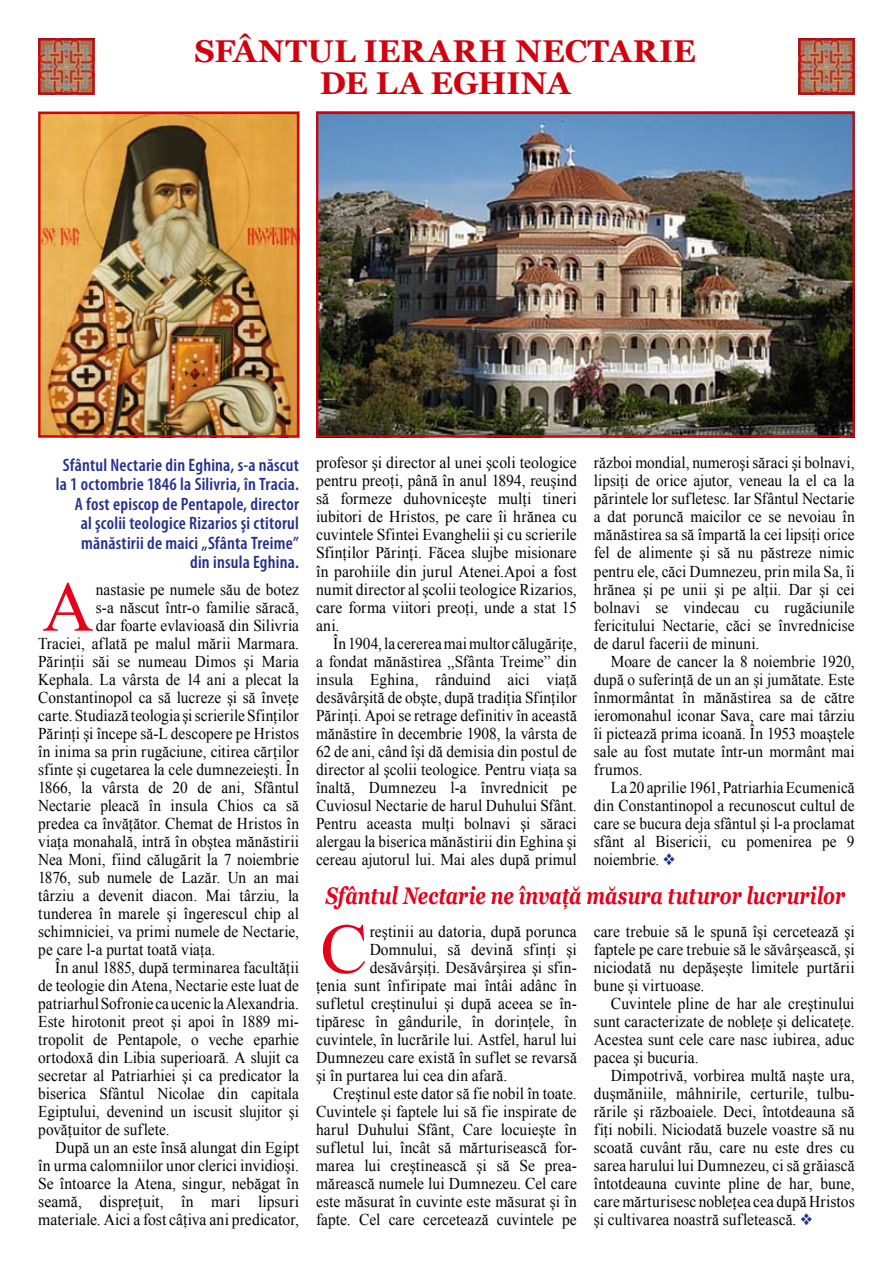
<style>
.page{position:relative;width:893px;height:1263px;background:#fff}
.page>*{position:absolute;margin:0;border:0;box-sizing:border-box;transform-origin:0 0}
.t1{font:70.8px "Times New Roman";color:#e60019}
.t2{font:700 31.5px "Georgia";letter-spacing:-.005em;color:#d1010e}
.t3{font:italic 700 24px "Georgia";letter-spacing:-.005em;color:#e60019;scale:.78 1}
.t4{font:600 condensed 18px/19.5px "Myriad Pro";letter-spacing:.015em;color:#242f8d;text-align:right}
.t5{font:16.5px/18px "Times New Roman";letter-spacing:.005em;color:#000;text-align:justify;scale:.93 1}
.t6{font:16.5px/18px "Times New Roman";letter-spacing:.005em;color:#000;text-align:justify;scale:.94 1}
.t7{font:16.5px/18px "Times New Roman";letter-spacing:.005em;color:#000;text-align:justify;scale:.95 1}
.s1{color:#242f8d}
</style>
<div class="page">
<img style="left:41px;top:41px;width:51px;height:51px">
<div style="left:38px;top:38px;width:57px;height:57px;border:2px solid #d1010e"></div>
<img style="left:801px;top:41px;width:51px;height:51px">
<div style="left:798px;top:38px;width:57px;height:57px;border:2px solid #d1010e"></div>
<img style="left:41px;top:115px;width:255px;height:319px">
<div style="left:38px;top:112px;width:261px;height:325px;border:2px solid #d1010e"></div>
<img style="left:319px;top:115px;width:533px;height:319px">
<div style="left:316px;top:112px;width:539px;height:325px;border:2px solid #d1010e"></div>
<h2 class="t2" style="left:195px;top:33px;width:233px">SFÂNTUL IERAR</h2>
<h2 class="t2" style="left:479px;top:33px;width:153px">H NECTARI</h2>
<h2 class="t2" style="left:673px;top:33px;width:24px">E</h2>
<h2 class="t2" style="left:320px;top:65px;width:254px">DE LA EGHINA</h2>
<p class="t4" style="left:56px;top:455px;width:245px">Sfântul Nectarie din Eghina, s-a născut la 1 octombrie 1846 la Silivria, în Tracia.<br>A fost episcop de Pentapole, director<br>al şcolii teologice Rizarios şi ctitorul mănăstirii de maici „Sfânta Treime”<br>din insula Eghina.</p>
<h1 class="t1" style="left:43px;top:559px;width:53px">A</h1>
<p class="t5" style="left:96px;top:580px;width:220px">nastasie pe numele său de botez</p>
<p class="t5" style="left:96px;top:598px;width:220px">s-a născut într-o familie săracă,</p>
<p class="t5" style="left:96px;top:616px;width:220px">dar foarte evlavioasă din Silivria</p>
<p class="t5" style="left:38px;top:634px;width:282px">Traciei, aflată pe malul mării Marmara.</p>
<p class="t5" style="left:38px;top:652px;width:282px">Părinţii săi se numeau Dimos şi Maria</p>
<p class="t5" style="left:38px;top:670px;width:282px">Kephala. La vârsta de 14 ani a plecat la</p>
<p class="t5" style="left:38px;top:688px;width:282px">Constantinopol ca să lucreze şi să înveţe</p>
<p class="t5" style="left:38px;top:706px;width:282px">carte. Studiază teologia şi scrierile Sfinţilor</p>
<p class="t5" style="left:38px;top:724px;width:282px">Părinţi şi începe să-L descopere pe Hristos</p>
<p class="t5" style="left:38px;top:742px;width:282px">în inima sa prin rugăciune, citirea cărţilor</p>
<p class="t5" style="left:38px;top:760px;width:282px">sfinte şi cugetarea la cele dumnezeieşti. În</p>
<p class="t5" style="left:38px;top:778px;width:282px">1866, la vârsta de 20 de ani, Sfântul</p>
<p class="t5" style="left:38px;top:796px;width:282px">Nectarie pleacă în insula Chios ca să</p>
<p class="t5" style="left:38px;top:814px;width:282px">predea ca învăţător. Chemat de Hristos în</p>
<p class="t5" style="left:38px;top:832px;width:282px">viaţa monahală, intră în obştea mănăstirii</p>
<p class="t5" style="left:38px;top:850px;width:282px">Nea Moni, fiind călugărit la 7 noiembrie</p>
<p class="t5" style="left:38px;top:868px;width:282px">1876, sub numele de Lazăr. Un an mai</p>
<p class="t5" style="left:38px;top:886px;width:282px">târziu a devenit diacon. Mai târziu, la</p>
<p class="t5" style="left:38px;top:904px;width:282px">tunderea în marele şi îngerescul chip al</p>
<p class="t5" style="left:38px;top:922px;width:282px">schimniciei, va primi numele de Nectarie,</p>
<p class="t5" style="left:38px;top:940px;width:192px">pe care l-a purtat toată viaţa.</p>
<p class="t5" style="left:55px;top:958px;width:264px">În anul 1885, după terminarea facultăţii</p>
<p class="t5" style="left:38px;top:976px;width:282px">de teologie din Atena, Nectarie este luat de</p>
<p class="t5" style="left:38px;top:994px;width:282px">patriarhul Sofronie ca ucenic la Alexandria.</p>
<p class="t5" style="left:38px;top:1012px;width:282px">Este hirotonit preot şi apoi în 1889 mi-</p>
<p class="t5" style="left:38px;top:1030px;width:282px">tropolit de Pentapole, o veche eparhie</p>
<p class="t5" style="left:38px;top:1048px;width:282px">ortodoxă din Libia superioară. A slujit ca</p>
<p class="t5" style="left:38px;top:1066px;width:282px">secretar al Patriarhiei şi ca predicator la</p>
<p class="t5" style="left:38px;top:1084px;width:282px">biserica Sfântul Nicolae din capitala</p>
<p class="t5" style="left:38px;top:1102px;width:282px">Egiptului, devenind un iscusit slujitor şi</p>
<p class="t5" style="left:38px;top:1120px;width:143px">povăţuitor de suflete.</p>
<p class="t7" style="left:55px;top:1138px;width:258px">După un an este însă alungat din Egipt</p>
<p class="t7" style="left:38px;top:1156px;width:276px">în urma calomniilor unor clerici invidioşi.</p>
<p class="t7" style="left:38px;top:1174px;width:276px">Se întoarce la Atena, singur, nebăgat în</p>
<p class="t7" style="left:38px;top:1192px;width:276px">seamă, dispreţuit, în mari lipsuri</p>
<p class="t7" style="left:38px;top:1210px;width:276px">materiale. Aici a fost câţiva ani predicator,</p>
<p class="t7" style="left:316px;top:454px;width:276px">profesor şi director al unei şcoli teologice pentru preoţi, până în anul 1894, reuşind să formeze duhovniceşte mulţi tineri iubitori de Hristos, pe care îi hrănea cu cuvintele Sfintei Evanghelii şi cu scrierile Sfinţilor Părinţi. Făcea slujbe misionare în parohiile din jurul Atenei.Apoi a fost numit director al şcolii teologice Rizarios, care forma viitori preoţi, unde a stat 15 ani.</p>
<p class="t5" style="left:316px;top:634px;width:282px;text-indent:17px">În 1904, la cererea mai multor călugăriţe, a fondat mănăstirea „Sfânta Treime” din insula Eghina, rânduind aici viaţă desăvârşită de obşte, după tradiţia Sfinţilor Părinţi. Apoi se retrage definitiv în această mănăstire în decembrie 1908, la vârsta de 62 de ani, când îşi dă demisia din postul de director al şcolii teologice. Pentru viaţa sa înaltă, Dumnezeu l-a învrednicit pe Cuviosul Nectarie de harul Duhului Sfânt.<br>Pentru aceasta mulţi bolnavi şi săraci alergau la biserica mănăstirii din Eghina şi cereau ajutorul lui. Mai ales după primul</p>
<p class="t5" style="left:594px;top:454px;width:282px">război mondial, numeroşi săraci şi bolnavi, lipsiţi de orice ajutor, veneau la el ca la părintele lor sufletesc. Iar Sfântul Nectarie a dat poruncă maicilor ce se nevoiau în mănăstirea sa să împartă la cei lipsiţi orice fel de alimente şi să nu păstreze nimic pentru ele, căci Dumnezeu, prin mila Sa, îi hrănea şi pe unii şi pe alţii. Dar şi cei bolnavi se vindecau cu rugăciunile fericitului Nectarie, căci se învrednicise de darul facerii de minuni.</p>
<p class="t5" style="left:594px;top:652px;width:282px;text-indent:17px">Moare de cancer la 8 noiembrie 1920, după o suferinţă de un an şi jumătate. Este înmormântat în mănăstirea sa de către ieromonahul iconar Sava, care mai târziu îi pictează prima icoană. În 1953 moaştele sale au fost mutate într-un mormânt mai frumos.</p>
<p class="t5" style="left:594px;top:778px;width:282px;text-indent:17px">La 20 aprilie 1961, Patriarhia Ecumenică din Constantinopol a recunoscut cultul de care se bucura deja sfântul şi l-a proclamat sfânt al Bisericii, cu pomenirea pe 9 noiembrie. <span class="s1">❖</span></p>
<h3 class="t3" style="left:326px;top:882px;width:668px">Sfântul Nectarie ne învaţă măsura tuturor lucrurilor</h3>
<h1 class="t1" style="left:320px;top:901px;width:49px">C</h1>
<p class="t6" style="left:370px;top:922px;width:222px">reştinii au datoria, după porunca</p>
<p class="t6" style="left:370px;top:940px;width:222px">Domnului, să devină sfinţi şi</p>
<p class="t6" style="left:370px;top:958px;width:222px">desăvârşiţi. Desăvârşirea şi sfin-</p>
<p class="t6" style="left:316px;top:976px;width:279px">ţenia sunt înfiripate mai întâi adânc în</p>
<p class="t6" style="left:316px;top:994px;width:279px">sufletul creştinului şi după aceea se în-</p>
<p class="t6" style="left:316px;top:1012px;width:279px">tipăresc în gândurile, în dorinţele, în</p>
<p class="t6" style="left:316px;top:1030px;width:279px">cuvintele, în lucrările lui. Astfel, harul lui</p>
<p class="t6" style="left:316px;top:1048px;width:279px">Dumnezeu care există în suflet se revarsă</p>
<p class="t6" style="left:316px;top:1066px;width:205px">şi în purtarea lui cea din afară.</p>
<p class="t6" style="left:333px;top:1084px;width:261px">Creştinul este dator să fie nobil în toate.</p>
<p class="t6" style="left:316px;top:1102px;width:279px">Cuvintele şi faptele lui să fie inspirate de</p>
<p class="t6" style="left:316px;top:1120px;width:279px">harul Duhului Sfânt, Care locuieşte în</p>
<p class="t6" style="left:316px;top:1138px;width:279px">sufletul lui, încât să mărturisească for-</p>
<p class="t6" style="left:316px;top:1156px;width:279px">marea lui creştinească şi să Se prea-</p>
<p class="t6" style="left:316px;top:1174px;width:279px">mărească numele lui Dumnezeu. Cel care</p>
<p class="t6" style="left:316px;top:1192px;width:279px">este măsurat în cuvinte este măsurat şi în</p>
<p class="t6" style="left:316px;top:1210px;width:279px">fapte. Cel care cercetează cuvintele pe</p>
<p class="t6" style="left:594px;top:922px;width:279px">care trebuie să le spună îşi cercetează şi faptele pe care trebuie să le săvârşească, şi niciodată nu depăşeşte limitele purtării bune şi virtuoase.</p>
<p class="t6" style="left:594px;top:994px;width:279px;text-indent:17px">Cuvintele pline de har ale creştinului sunt caracterizate de nobleţe şi delicateţe.<br>Acestea sunt cele care nasc iubirea, aduc pacea şi bucuria.</p>
<p class="t6" style="left:594px;top:1066px;width:279px;text-indent:17px">Dimpotrivă, vorbirea multă naşte ura, duşmăniile, mâhnirile, certurile, tulbu&shy;rările şi războaiele. Deci, întotdeauna să fiţi nobili. Niciodată buzele voastre să nu scoată cuvânt rău, care nu este dres cu sarea harului lui Dumnezeu, ci să grăiască întotdeauna cuvinte pline de har, bune, care mărturisesc nobleţea cea după Hristos şi cultivarea noastră sufletească. <span class="s1">❖</span></p>
</div>
